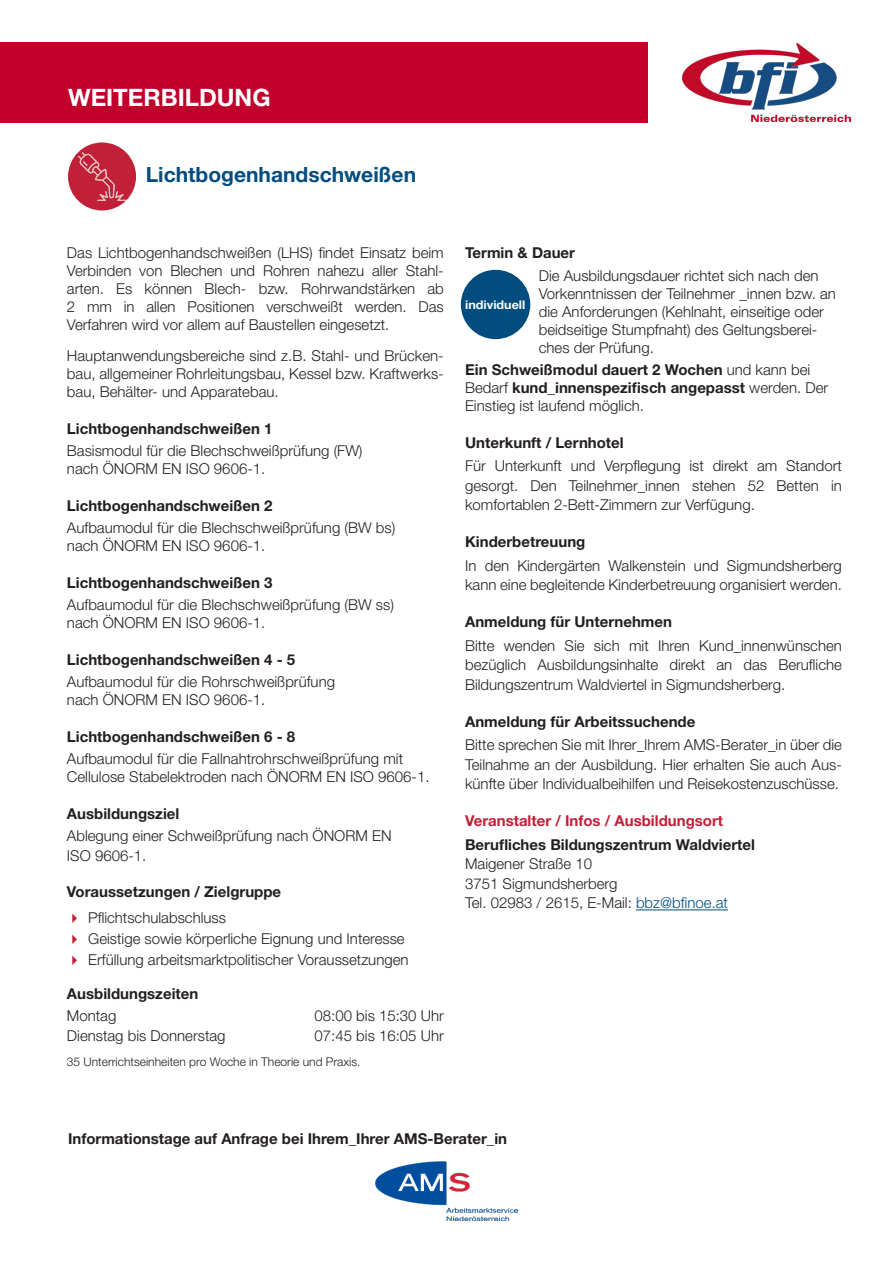
<style>
.page{position:relative;width:893px;height:1263px;background:#fff}
.page>*{position:absolute;margin:0;border:0;box-sizing:border-box;transform-origin:0 0}
.t1{font:700 24px "Helvetica Neue LT Std";color:#fff}
.t2{font:700 21px "Helvetica Neue LT Std";color:#024c7e}
.t3{font:300 15px/18px "Helvetica Neue LT Std";color:#231f20}
.t4{font:700 15px/18px "Helvetica Neue LT Std";color:#231f20}
.t5{font:700 15px "Helvetica Neue LT Std";color:#c21f39}
.t6{font:300 12px "Helvetica Neue LT Std";color:#231f20}
.t7{font:700 12px "Helvetica Neue LT Std";color:#fff;scale:1.04 1}
.s1{font-weight:300}
.s2{color:#024c7e}
</style>
<div class="page">
<img style="left:375px;top:1161px;width:143px;height:59px">
<div style="left:0;top:43px;width:648px;height:80px;background:#c1002b"></div>
<img style="left:683px;top:44px;width:168px;height:78px">
<hr style="left:636px;top:909px;width:92px;height:1px;background:#024c7e">
<div style="left:461px;top:270px;width:69px;height:69px;background:#024c7e;border-radius:50%"></div>
<div style="left:68px;top:142px;width:68px;height:68px;background:#c21f39;border-radius:50%"></div>
<img style="left:78px;top:152px;width:48px;height:49px">
<h1 class="t1" style="left:68px;top:83px;width:204px">WEITERBILDUNG</h1>
<h2 class="t2" style="left:146px;top:161px;width:272px">Lichtbogenhandschweißen</h2>
<p class="t3" style="left:67px;top:244px;width:378px;text-align:justify">Das Lichtbogenhandschweißen (LHS) findet Einsatz beim Verbinden von Blechen und Rohren nahezu aller Stahl&shy;arten. Es können Blech- bzw. Rohrwandstärken ab 2 mm in allen Positionen verschweißt werden. Das Verfahren wird vor allem auf Baustellen eingesetzt.</p>
<p class="t3" style="left:67px;top:346px;width:378px;text-align:justify">Hauptanwendungsbereiche sind z.B. Stahl- und Brücken&shy;bau, allgemeiner Rohrleitungsbau, Kessel bzw. Kraftwerks&shy;bau, Behälter- und Apparatebau.</p>
<p class="t4" style="left:67px;top:419px;width:207px">Lichtbogenhandschweißen 1</p>
<p class="t3" style="left:67px;top:441px;width:297px">Basismodul für die Blechschweißprüfung (FW) nach ÖNORM EN ISO 9606-1.</p>
<p class="t4" style="left:67px;top:496px;width:207px">Lichtbogenhandschweißen 2</p>
<p class="t3" style="left:67px;top:518px;width:330px">Aufbaumodul für die Blechschweißprüfung (BW bs) nach ÖNORM EN ISO 9606-1.</p>
<p class="t4" style="left:67px;top:573px;width:207px">Lichtbogenhandschweißen 3</p>
<p class="t3" style="left:67px;top:595px;width:328px">Aufbaumodul für die Blechschweißprüfung (BW ss) nach ÖNORM EN ISO 9606-1.</p>
<p class="t4" style="left:67px;top:650px;width:230px">Lichtbogenhandschweißen 4 - 5</p>
<p class="t3" style="left:67px;top:672px;width:270px">Aufbaumodul für die Rohrschweißprüfung nach ÖNORM EN ISO 9606-1.</p>
<p class="t4" style="left:67px;top:727px;width:230px">Lichtbogenhandschweißen 6 - 8</p>
<p class="t3" style="left:67px;top:749px;width:364px">Aufbaumodul für die Fallnahtrohrschweißprüfung mit<br>Cellulose Stabelektroden nach ÖNORM EN ISO 9606-1.</p>
<p class="t4" style="left:67px;top:804px;width:114px">Ausbildungsziel</p>
<p class="t3" style="left:67px;top:826px;width:326px;line-height:19.5px">Ablegung einer Schweißprüfung nach ÖNORM EN<br>ISO 9606-1.</p>
<p class="t4" style="left:67px;top:883px;width:216px">Voraussetzungen / Zielgruppe</p>
<p class="t3" style="left:88px;top:906px;width:322px;line-height:21px">Pflichtschulabschluss<br>Geistige sowie körperliche Eignung und Interesse<br>Erfüllung arbeitsmarktpolitischer Voraussetzungen</p>
<p class="t4" style="left:67px;top:984px;width:133px">Ausbildungszeiten</p>
<p class="t3" style="left:67px;top:1007px;width:51px">Montag</p>
<p class="t3" style="left:315px;top:1007px;width:131px">08:00 bis 15:30 Uhr</p>
<p class="t3" style="left:67px;top:1026px;width:160px">Dienstag bis Donnerstag</p>
<p class="t3" style="left:315px;top:1026px;width:131px">07:45 bis 16:05 Uhr</p>
<p class="t6" style="left:67px;top:1054px;width:295px">35 Unterrichtseinheiten pro Woche in Theorie und Praxis.</p>
<p class="t4" style="left:465px;top:244px;width:111px">Termin &amp; Dauer</p>
<p class="t3" style="left:539px;top:266px;width:299px">Die Ausbildungsdauer richtet sich nach den Vorkenntnissen der Teilnehmer _innen bzw. an die Anforderungen (Kehlnaht, einseitige oder beidseitige Stumpfnaht) des Geltungsberei&shy;ches der Prüfung.</p>
<p class="t4" style="left:465px;top:360px;width:365px">Ein Schweißmodul dauert 2 Wochen <span class="s1">und kann bei<br>Bedarf</span> kund_innenspezifisch angepasst <span class="s1">werden. Der<br>Einstieg ist laufend möglich.</span></p>
<p class="t4" style="left:465px;top:433px;width:160px">Unterkunft / Lernhotel</p>
<p class="t3" style="left:465px;top:456px;width:378px;line-height:19.5px;text-align:justify">Für Unterkunft und Verpflegung ist direkt am Standort gesorgt. Den Teilnehmer_innen stehen 52 Betten in komfortablen 2-Bett-Zimmern zur Verfügung.</p>
<p class="t4" style="left:465px;top:532px;width:122px">Kinderbetreuung</p>
<p class="t3" style="left:465px;top:555px;width:378px;line-height:19.5px">In den Kindergärten Walkenstein und Sigmundsherberg kann eine begleitende Kinderbetreuung organisiert werden.</p>
<p class="t4" style="left:465px;top:612px;width:208px">Anmeldung für Unternehmen</p>
<p class="t3" style="left:465px;top:635px;width:378px;line-height:19.5px;text-align:justify">Bitte wenden Sie sich mit Ihren Kund_innenwünschen bezüglich Ausbildungsinhalte direkt an das Berufliche Bildungszentrum Waldviertel in Sigmundsherberg.</p>
<p class="t4" style="left:465px;top:712px;width:232px">Anmeldung für Arbeitssuchende</p>
<p class="t3" style="left:465px;top:735px;width:378px;line-height:19.5px;text-align:justify">Bitte sprechen Sie mit Ihrer_Ihrem AMS-Berater_in über die Teilnahme an der Ausbildung. Hier erhalten Sie auch Aus&shy;künfte über Individualbeihilfen und Reisekostenzuschüsse.</p>
<p class="t5" style="left:465px;top:811px;width:260px">Veranstalter / Infos / Ausbildungsort</p>
<p class="t4" style="left:465px;top:835px;width:291px">Berufliches Bildungszentrum Waldviertel</p>
<p class="t3" style="left:465px;top:854px;width:264px;line-height:19.5px">Maigener Straße 10<br>3751 Sigmundsherberg<br>Tel. 02983 / 2615, E-Mail: <span class="s2">bbz@bfinoe.at</span></p>
<p class="t7" style="left:465px;top:297px;width:59px">individuell</p>
<p class="t4" style="left:68px;top:1129px;width:441px">Informationstage auf Anfrage bei Ihrem_Ihrer AMS-Berater_in</p>
</div>
